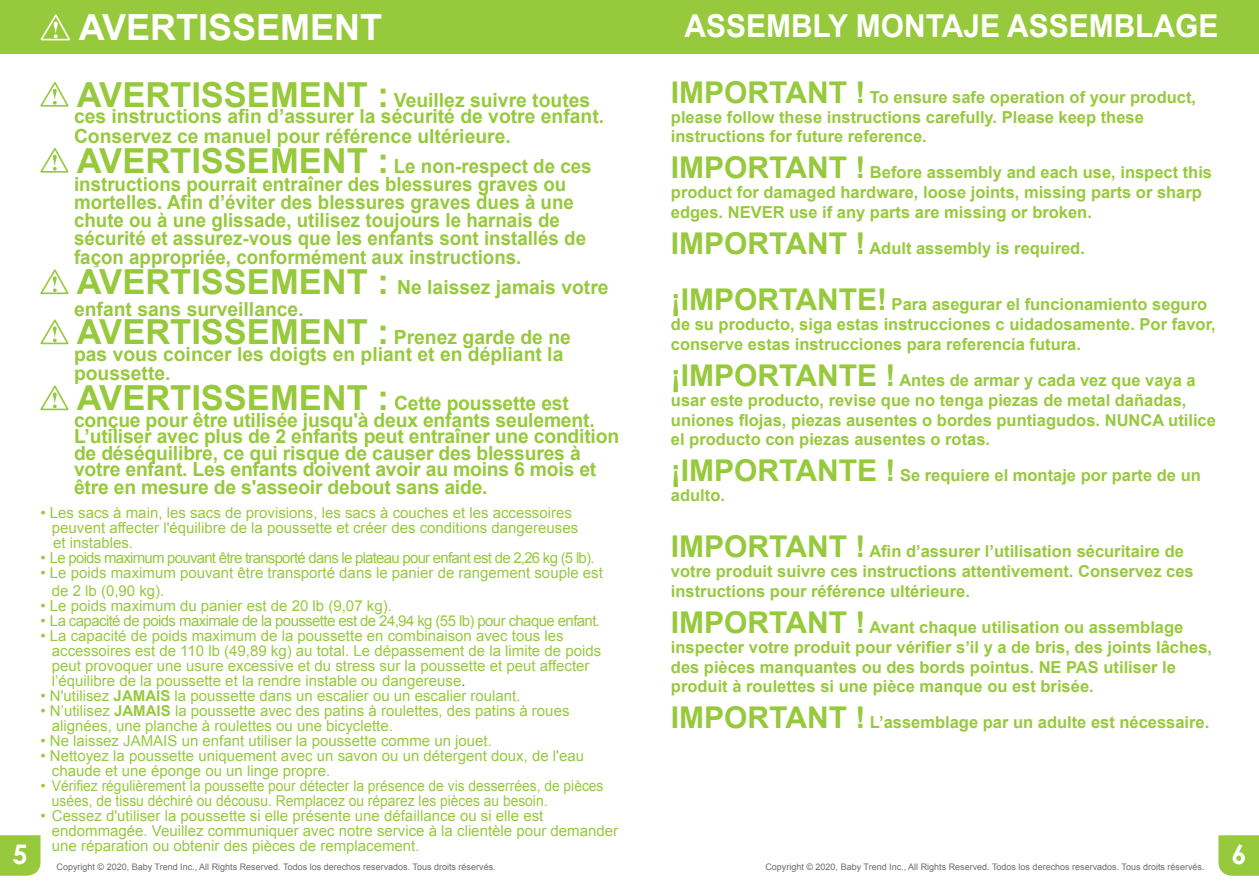
<style>
.page{position:relative;width:1259px;height:893px;background:#fff}
.page>*{position:absolute;margin:0;border:0;box-sizing:border-box;transform-origin:0 0}
.t1{font:700 36px "Arial";color:#fff}
.t2{font:700 31.5px "Arial";color:#fff;scale:.95 1}
.t3{font:700 27px "Century Gothic";color:#fff}
.t4{font:700 19.5px/16.6px "Arial";color:#97c93d}
.t5{font:700 19.5px/18.3px "Arial";color:#97c93d;scale:.96 1}
.t6{font:700 16.5px/19.8px "Arial";color:#97c93d}
.t7{font:15px/15px "Arial";color:#97c93d}
.t8{font:15px "Arial";letter-spacing:-.05em;color:#97c93d}
.t9{font:15px "Arial";letter-spacing:-.04em;color:#97c93d}
.t10{font:9px "Arial";color:#676c72}
.s1{font-size:34.5px}
.s2{color:#676c72}
.s3{font-weight:700}
.s4{font-size:30px}
</style>
<div class="page">
<div style="left:625px;top:0;width:634px;height:54px;background:#97c93d"></div>
<svg style="left:1218px;top:835px;width:41px;height:41px;background:#9bcb45"></svg>
<div style="left:0;top:0;width:637px;height:54px;background:#97c93d"></div>
<div style="left:0;top:835px;width:40px;height:41px;background:#97c93d"></div>
<svg style="left:40px;top:14px;width:31px;height:27px"></svg>
<svg style="left:40px;top:82px;width:29px;height:25px"></svg>
<svg style="left:40px;top:148px;width:29px;height:25px"></svg>
<svg style="left:40px;top:269px;width:29px;height:26px"></svg>
<svg style="left:40px;top:319px;width:29px;height:26px"></svg>
<svg style="left:40px;top:385px;width:29px;height:26px"></svg>
<h2 class="t2" style="left:40px;top:6px;width:563px">ASSEMBLY MONTAJE ASSEMBLAGE</h2>
<h2 class="t2" style="left:684px;top:5px;width:563px">ASSEMBLY MONTAJE ASSEMBLAGE</h2>
<h1 class="t1" style="left:79px;top:4px;width:305px">AVERTISSEMENT</h1>
<h3 class="t3" style="left:13px;top:837px;width:17px">5</h3>
<h3 class="t4" style="left:74px;top:92px;width:531px"><span class="s1">AVERTISSEMENT :</span> Veuillez suivre toutes ces instructions afin d’assurer la sécurité de votre enfant.</h3>
<h3 class="t4" style="left:74px;top:121px;width:519px;line-height:30px">Conservez ce manuel pour référence ultérieure.<br><span class="s1">AVERTISSEMENT :</span> Le non-respect de ces</h3>
<p class="t5" style="left:74px;top:175px;width:535px">instructions pourrait entraîner des blessures graves ou mortelles. Afin d’éviter des blessures graves dues à une chute ou à une glissade, utilisez toujours le harnais de sécurité et assurez-vous que les enfants sont installés de façon appropriée, conformément aux instructions.</p>
<h3 class="t4" style="left:74px;top:277px;width:536px;line-height:21.6px"><span class="s1">AVERTISSEMENT :</span> Ne laissez jamais votre enfant sans surveillance.</h3>
<h3 class="t4" style="left:74px;top:330px;width:498px"><span class="s1">AVERTISSEMENT :</span> Prenez garde de ne pas vous coincer les doigts en pliant et en dépliant la</h3>
<h3 class="t4" style="left:74px;top:359px;width:496px;line-height:30px">poussette.<br><span class="s1">AVERTISSEMENT :</span> Cette poussette est</h3>
<p class="t4" style="left:74px;top:412px;width:547px">conçue pour être utilisée jusqu'à deux enfants seulement.<br>L’utiliser avec plus de 2 enfants peut entraîner une condition de déséquilibre, ce qui risque de causer des blessures à votre enfant. Les enfants doivent avoir au moins 6 mois et être en mesure de s'asseoir debout sans aide.</p>
<p class="t7" style="left:52px;top:506px;width:528px;text-indent:-11px">• Les sacs à main, les sacs de provisions, les sacs à couches et les accessoires peuvent affecter l'équilibre de la poussette et créer des conditions dangereuses et instables.</p>
<p class="t8" style="left:40px;top:548px;width:555px">• Le poids maximum pouvant être transporté dans le plateau pour enfant est de 2,26 kg (5 lb).</p>
<p class="t7" style="left:52px;top:565px;width:552px;line-height:17.2px;text-indent:-11px">• Le poids maximum pouvant être transporté dans le panier de rangement souple est de 2 lb (0,90 kg).</p>
<p class="t7" style="left:40px;top:598px;width:353px">• Le poids maximum du panier est de 20 lb (9,07 kg).</p>
<p class="t9" style="left:40px;top:610px;width:561px">• La capacité de poids maximale de la poussette est de 24,94 kg (55 lb) pour chaque enfant.</p>
<p class="t7" style="left:52px;top:628px;width:551px;text-indent:-11px">• La capacité de poids maximum de la poussette en combinaison avec tous les accessoires est de 110 lb (49,89 kg) au total. Le dépassement de la limite de poids peut provoquer une usure excessive et du stress sur la poussette et peut affecter l’équilibre de la poussette et la rendre instable ou dangereuse<span class="s2">.</span></p>
<p class="t7" style="left:40px;top:688px;width:481px">• N'utilisez <span class="s3">JAMAIS</span> la poussette dans un escalier ou un escalier roulant.</p>
<p class="t7" style="left:52px;top:703px;width:519px;text-indent:-11px">• N’utilisez <span class="s3">JAMAIS</span> la poussette avec des patins à roulettes, des patins à roues alignées, une planche à roulettes ou une bicyclette.</p>
<p class="t7" style="left:40px;top:733px;width:453px">• Ne laissez JAMAIS un enfant utiliser la poussette comme un jouet.</p>
<p class="t7" style="left:52px;top:748px;width:534px;text-indent:-11px">• Nettoyez la poussette uniquement avec un savon ou un détergent doux, de l'eau chaude et une éponge ou un linge propre.</p>
<p class="t7" style="left:52px;top:778px;width:553px;text-indent:-11px">• Vérifiez régulièrement la poussette pour détecter la présence de vis desserrées, de pièces usées, de tissu déchiré ou décousu. Remplacez ou réparez les pièces au besoin.</p>
<p class="t7" style="left:52px;top:808px;width:568px;text-indent:-11px">• Cessez d'utiliser la poussette si elle présente une défaillance ou si elle est endommagée. Veuillez communiquer avec notre service à la clientèle pour demander une réparation ou obtenir des pièces de remplacement.</p>
<p class="t10" style="left:57px;top:861px;width:441px">Copyright © 2020, Baby Trend Inc., All Rights Reserved. Todos los derechos reservados. Tous droits réservés.</p>
<p class="t6" style="left:671px;top:88px;width:527px"><span class="s4">IMPORTANT !</span> To ensure safe operation of your product, please follow these instructions carefully. Please keep these instructions for future reference.</p>
<p class="t6" style="left:671px;top:163px;width:543px"><span class="s4">IMPORTANT !</span> Before assembly and each use, inspect this product for damaged hardware, loose joints, missing parts or sharp edges. NEVER use if any parts are missing or broken.</p>
<p class="t6" style="left:671px;top:239px;width:415px"><span class="s4">IMPORTANT !</span> Adult assembly is required.</p>
<p class="t6" style="left:671px;top:295px;width:546px"><span class="s4">¡IMPORTANTE!</span> Para asegurar el funcionamiento seguro de su producto, siga estas instrucciones c uidadosamente. Por favor, conserve estas instrucciones para referencia futura.</p>
<p class="t6" style="left:671px;top:371px;width:546px"><span class="s4">¡IMPORTANTE !</span> Antes de armar y cada vez que vaya a usar este producto, revise que no tenga piezas de metal dañadas, uniones flojas, piezas ausentes o bordes puntiagudos. NUNCA utilice el producto con piezas ausentes o rotas.</p>
<p class="t6" style="left:671px;top:466px;width:531px"><span class="s4">¡IMPORTANTE !</span> Se requiere el montaje por parte de un adulto.</p>
<p class="t6" style="left:671px;top:542px;width:524px"><span class="s4">IMPORTANT !</span> Afin d’assurer l’utilisation sécuritaire de votre produit suivre ces instructions attentivement. Conservez ces instructions pour référence ultérieure.</p>
<p class="t6" style="left:671px;top:618px;width:543px"><span class="s4">IMPORTANT !</span> Avant chaque utilisation ou assemblage inspecter votre produit pour vérifier s’il y a de bris, des joints lâches, des pièces manquantes ou des bords pointus. NE PAS utiliser le produit à roulettes si une pièce manque ou est brisée.</p>
<p class="t6" style="left:671px;top:713px;width:540px"><span class="s4">IMPORTANT !</span> L’assemblage par un adulte est nécessaire.</p>
<p class="t10" style="left:765px;top:861px;width:441px">Copyright © 2020, Baby Trend Inc., All Rights Reserved. Todos los derechos reservados. Tous droits réservés.</p>
<h3 class="t3" style="left:1231px;top:837px;width:17px">6</h3>
</div>
